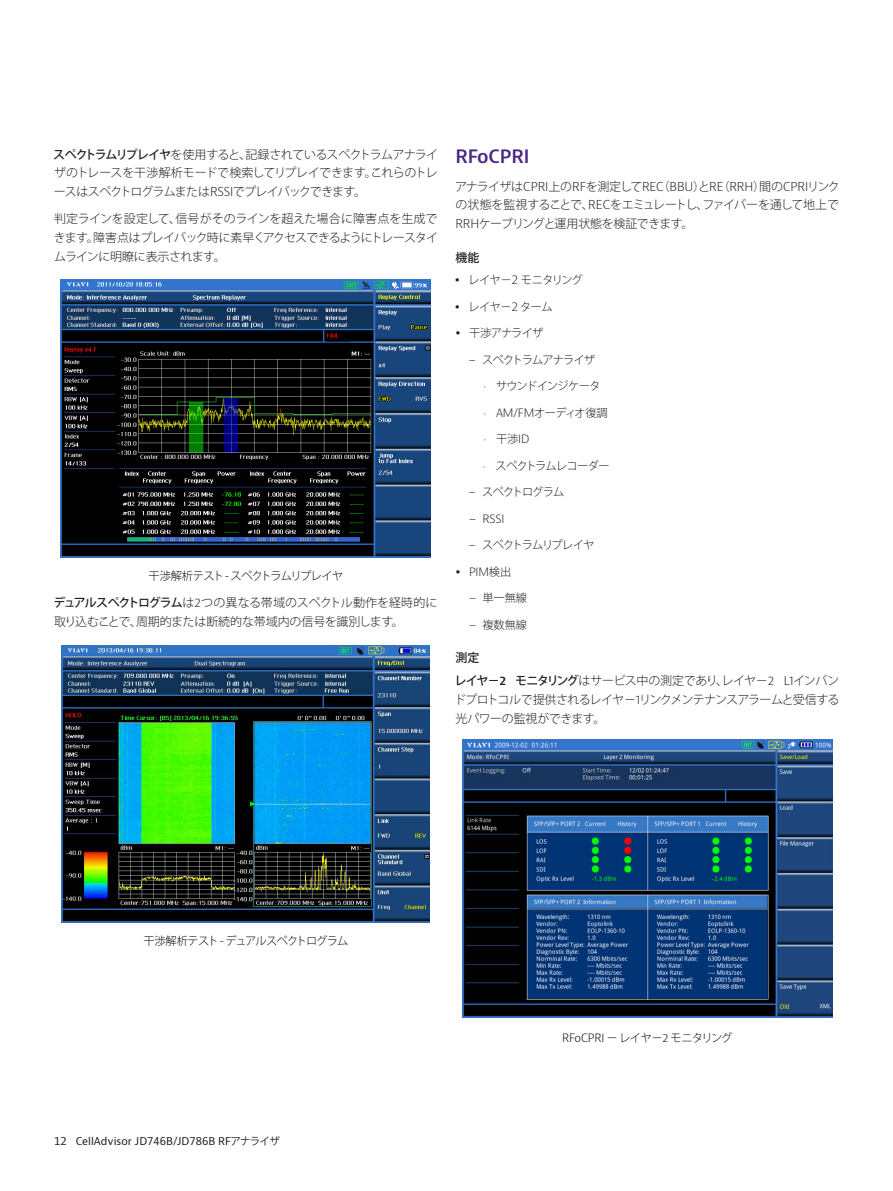
<style>
.page{position:relative;width:893px;height:1191px;background:#fff}
.page>*{position:absolute;margin:0;border:0;box-sizing:border-box;transform-origin:0 0}
.Header_12_16{font:600 18px "Bernino Sans";letter-spacing:-.01em;color:#4a2785}
.Body_text_8_12_5{font:300 12px/18.8px "Koz Go Pro";letter-spacing:-.055em;color:#231f20;text-align:justify}
.Body_text_8_12_5-2{font:300 12px/18.8px "Koz Go Pro";letter-spacing:-.01em;color:#231f20}
.Subhead_1{font:500 12px "Koz Go Pro";color:#231f20}
.t1{font:300 11.25px "Koz Go Pro";letter-spacing:-.07em;color:#231f20}
.t2{font:300 11.25px "Koz Go Pro";letter-spacing:-.075em;color:#110a0c}
.t3{font:300 11.25px "Bernino Sans";letter-spacing:-.01em;color:#231f20}
.t4{font:300 11.25px "Koz Go Pro";letter-spacing:-.045em;color:#231f20}
.t5{font:10.5px "Bernino Sans";color:#231f20}
.s1{font-weight:500}
.s2{font-family:"Bernino Sans"}
.s3{font-family:"Koz Go Pro"}
.s4{font-family:"Bernino Sans";font-weight:600}
</style>
<div class="page">
<img style="left:61px;top:279px;width:370px;height:278px">
<img style="left:62px;top:646px;width:368px;height:276px">
<img style="left:462px;top:740px;width:370px;height:277px">
<p class="Body_text_8_12_5" style="left:53px;top:145px;width:386px"><span class="s1">スペクトラムリプレイヤ</span>を使用すると、記録されているスペクトラムアナライザのトレースを干渉解析モードで検索してリプレイできます。これらのトレースはスペクトログラムまたは<span class="s2">RSSI</span>でプレイバックできます。</p>
<p class="Body_text_8_12_5" style="left:54px;top:210px;width:386px">判定ラインを設定して、信号がそのラインを超えた場合に障害点を生成できます。障害点はプレイバック時に素早くアクセスできるようにトレースタイムラインに明瞭に表示されます。</p>
<p class="t2" style="left:149px;top:568px;width:196px">干渉解析テスト - スペクトラムリプレイヤ</p>
<p class="Body_text_8_12_5-2" style="left:54px;top:593px;width:386px"><span class="s1">デュアルスペクトログラム</span>は<span class="s2">2</span>つの異なる帯域のスペクトル動作を経時的に取り込むことで、周期的または断続的な帯域内の信号を識別します。</p>
<p class="Header_12_16" style="left:455px;top:145px;width:75px">RFoCPRI</p>
<p class="Body_text_8_12_5" style="left:455px;top:177px;width:386px">アナライザは<span class="s2">CPRI</span>上の<span class="s2">RF</span>を測定して<span class="s2">REC</span>（<span class="s2">BBU</span>）と<span class="s2">RE</span>（<span class="s2">RRH</span>）間の<span class="s2">CPRI</span>リンクの状態を監視することで、<span class="s2">REC</span>をエミュレートし、ファイバーを通して地上で<span class="s2">RRH</span>ケーブリングと運用状態を検証できます。</p>
<p class="Subhead_1" style="left:455px;top:250px;width:25px">機能</p>
<p class="t1" style="left:468px;top:272px;width:116px">レイヤ－<span class="s2">2</span> モニタリング</p>
<p class="t1" style="left:468px;top:299px;width:86px">レイヤ－<span class="s2">2</span> ターム</p>
<p class="t1" style="left:469px;top:325px;width:76px">干渉アナライザ</p>
<p class="t1" style="left:468px;top:352px;width:128px"><span class="s2">–</span> スペクトラムアナライザ</p>
<p class="t1" style="left:484px;top:379px;width:118px"><span class="s2">·</span> サウンドインジケータ</p>
<p class="t4" style="left:484px;top:405px;width:125px"><span class="s2">· AM/FM</span>オーディオ復調</p>
<p class="t3" style="left:484px;top:431px;width:47px">· <span class="s3">干渉</span>ID</p>
<p class="t1" style="left:484px;top:458px;width:128px"><span class="s2">·</span> スペクトラムレコーダー</p>
<p class="t1" style="left:468px;top:485px;width:97px"><span class="s2">–</span> スペクトログラム</p>
<p class="t3" style="left:469px;top:511px;width:37px">– RSSI</p>
<p class="t1" style="left:468px;top:538px;width:128px"><span class="s2">–</span> スペクトラムリプレイヤ</p>
<p class="t3" style="left:469px;top:564px;width:44px">PIM<span class="s3">検出</span></p>
<p class="t1" style="left:469px;top:591px;width:60px"><span class="s2">–</span> 単一無線</p>
<p class="t1" style="left:469px;top:617px;width:60px"><span class="s2">–</span> 複数無線</p>
<p class="Subhead_1" style="left:455px;top:650px;width:25px">測定</p>
<p class="Body_text_8_12_5" style="left:454px;top:671px;width:387px"><span class="s1">レイヤ－</span><span class="s4">2</span> <span class="s1">モニタリング</span>はサービス中の測定であり、レイヤ－<span class="s2">2 L1</span>インバンドプロトコルで提供されるレイヤ－<span class="s2">1</span>リンクメンテナンスアラームと受信する光パワーの監視ができます。</p>
<p class="t2" style="left:143px;top:933px;width:207px">干渉解析テスト - デュアルスペクトログラム</p>
<p class="t5" style="left:54px;top:1134px;width:228px">12 CellAdvisor JD746B/JD786B RF<span class="s3">アナライザ</span></p>
<p class="t2" style="left:562px;top:1030px;width:172px"><span class="s2">RFoCPRI</span> －レイヤ－<span class="s2">2</span> モニタリング</p>
</div>
